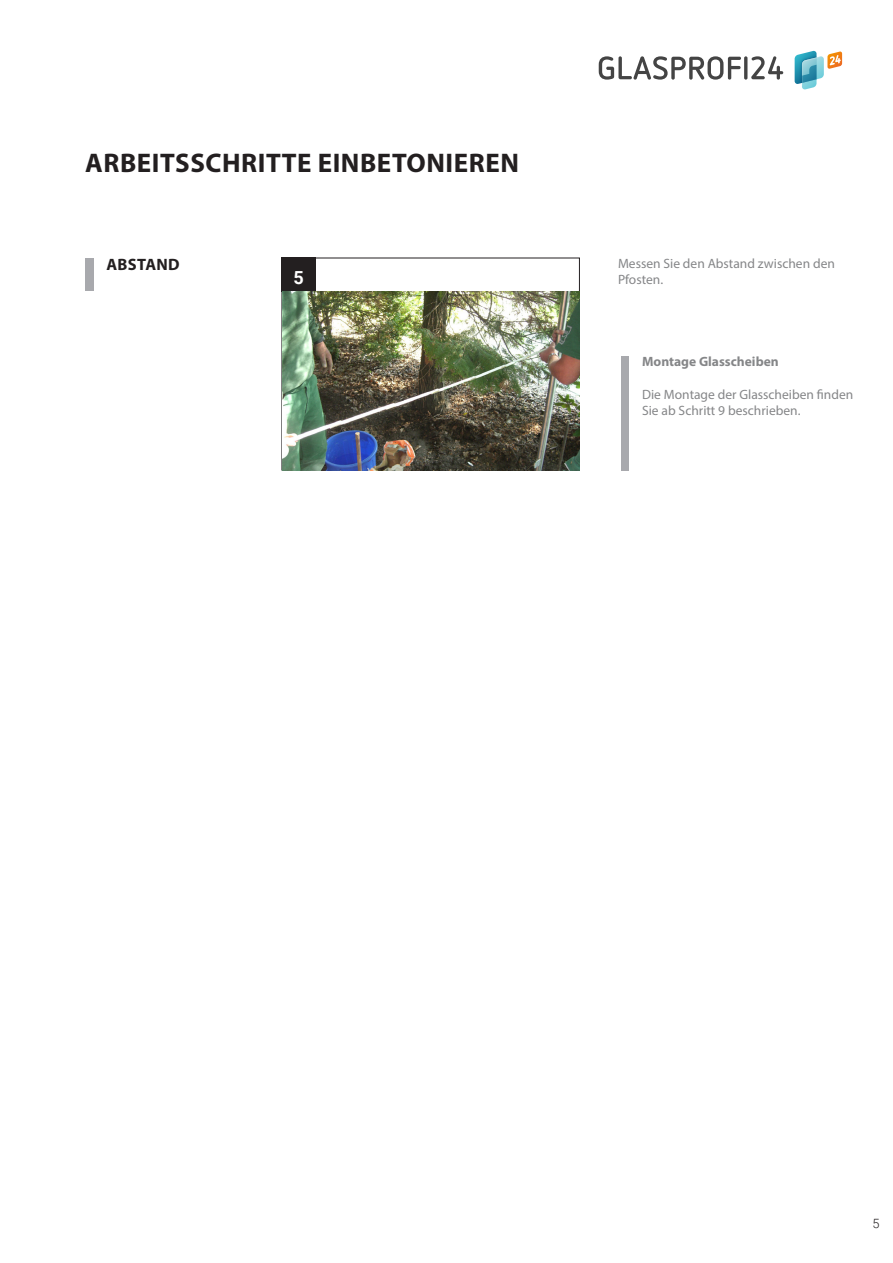
<style>
.page{position:relative;width:893px;height:1263px;background:#fff}
.page>*{position:absolute;margin:0;border:0;box-sizing:border-box;transform-origin:0 0}
.Überschrift_Myriad_Pro{font:700 27px "Myriad Pro";letter-spacing:.02em;color:#231f20}
.Bildbeschreibung_Subhead{font:700 18px "Roboto";color:#fff}
.Kapitelüberschrift_Myriad_Prod{font:700 16.5px "Myriad Pro";letter-spacing:.02em;color:#231f20}
.Copy_Myriad_Prod{font:13.5px/16.2px "Myriad Pro";color:#858688}
.Copy_Myriad_Prod-2{font:700 13.5px "Myriad Pro";color:#858688}
.t1{font:300 12.75px "Roboto";color:#231f20}
</style>
<div class="page">
<div style="left:282px;top:258px;width:34px;height:34px;background:#231f20"></div>
<div style="left:85px;top:258px;width:9px;height:32px;background:#a8a9ad"></div>
<img style="left:282px;top:292px;width:297px;height:178px">
<div style="left:621px;top:356px;width:8px;height:114px;background:#a8a9ad"></div>
<svg style="left:795px;top:51px;width:47px;height:38px"></svg>
<svg style="left:599px;top:56px;width:184px;height:24px"></svg>
<p class="Überschrift_Myriad_Pro" style="left:85px;top:145px;width:435px">ARBEITSSCHRITTE EINBETONIEREN</p>
<p class="Kapitelüberschrift_Myriad_Prod" style="left:106px;top:254px;width:75px">ABSTAND</p>
<p class="Bildbeschreibung_Subhead" style="left:293px;top:265px;width:12px">5</p>
<p class="Copy_Myriad_Prod" style="left:618px;top:255px;width:218px">Messen Sie den Abstand zwischen den<br>Pfosten.</p>
<p class="Copy_Myriad_Prod-2" style="left:642px;top:353px;width:138px">Montage Glasscheiben</p>
<p class="Copy_Myriad_Prod" style="left:642px;top:386px;width:213px">Die Montage der Glasscheiben finden<br>Sie ab Schritt 9 beschrieben.</p>
<p class="t1" style="left:872px;top:1214px;width:9px">5</p>
</div>
